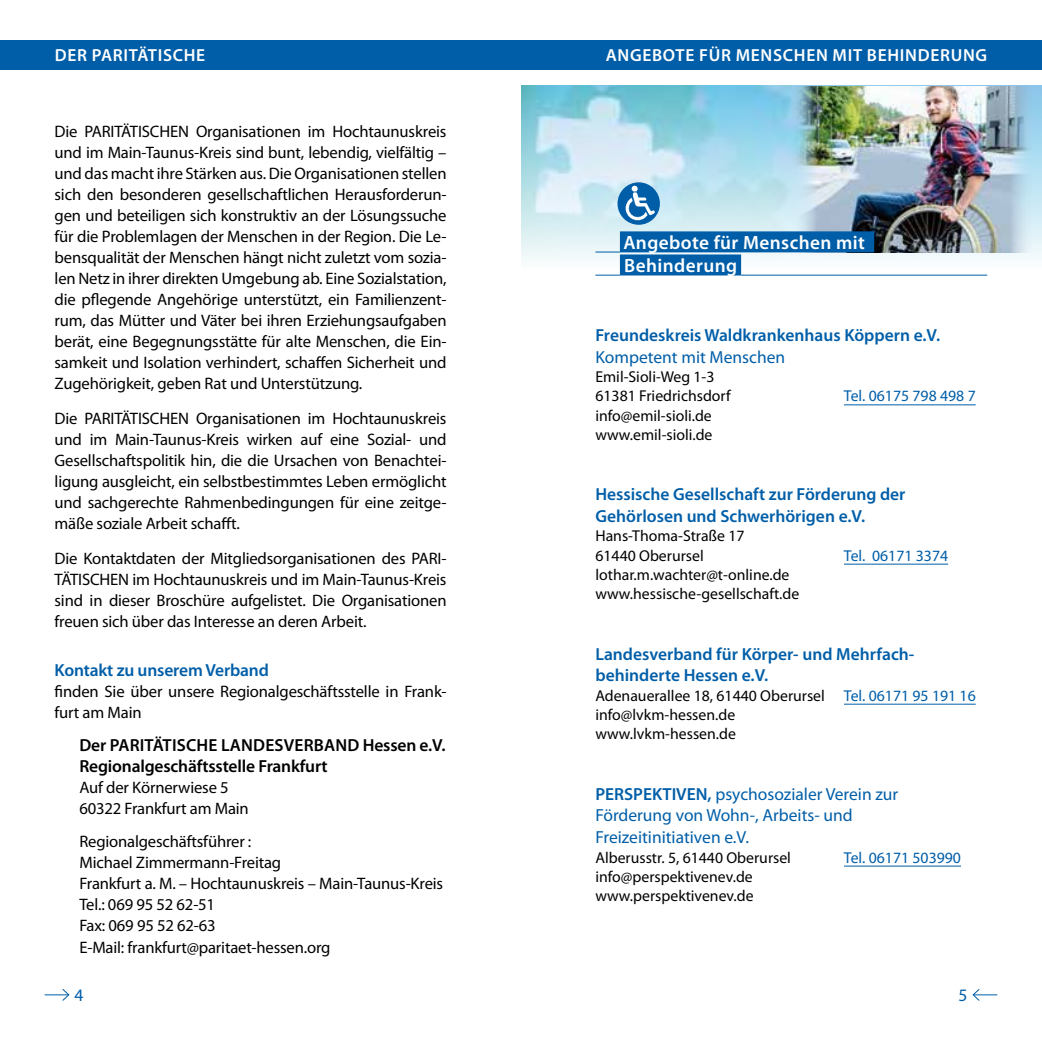
<style>
.page{position:relative;width:1042px;height:1042px;background:#fff}
.page>*{position:absolute;margin:0;border:0;box-sizing:border-box;transform-origin:0 0}
.t1{font:600 19.25px/23.1px "Myriad Pro";letter-spacing:.02em;color:#fff}
.t2{font:600 17.5px/21.9px "Myriad Pro";color:#005ea8}
.t3{font:17.5px/21.9px "Myriad Pro";color:#005ea8}
.t4{font:600 17.5px/21px "Myriad Pro";letter-spacing:-.01em;color:#000}
.t5{font:600 17.5px "Myriad Pro";letter-spacing:.04em;color:#fff}
.t6{font:16.62px/21px "Myriad Pro";letter-spacing:-.01em;color:#000;text-align:justify}
.t7{font:15.75px/19.2px "Myriad Pro";color:#000}
.t8{font:15.75px "Myriad Pro";color:#005ea8}
.s1{color:#005ea8}
.s2{font-weight:600}
</style>
<div class="page">
<svg style="left:45px;top:989px;width:25px;height:12px"></svg>
<svg style="left:972px;top:989px;width:25px;height:12px"></svg>
<div style="left:0;top:40px;width:521px;height:29px;background:#005ea8"></div>
<div style="left:521px;top:40px;width:521px;height:29px;background:#005ea8"></div>
<img style="left:521px;top:86px;width:521px;height:184px">
<img style="left:792px;top:86px;width:242px;height:167px">
<svg style="left:595px;top:252px;width:25px;height:1px"></svg>
<div style="left:620px;top:231px;width:254px;height:21px;background:#005ea8"></div>
<svg style="left:595px;top:275px;width:25px;height:1px"></svg>
<div style="left:620px;top:254px;width:121px;height:21px;background:#005ea8"></div>
<hr style="left:741px;top:275px;width:246px;height:1px;background:#005ea8">
<hr style="left:844px;top:404px;width:132px;height:1px;background:#005ea8">
<hr style="left:844px;top:564px;width:104px;height:1px;background:#005ea8">
<hr style="left:844px;top:704px;width:132px;height:1px;background:#005ea8">
<hr style="left:844px;top:865px;width:117px;height:1px;background:#005ea8">
<img style="left:617px;top:182px;width:43px;height:43px;border-radius:21px">
<p class="t5" style="left:55px;top:44px;width:152px">DER PARITÄTISCHE</p>
<p class="t6" style="left:55px;top:120px;width:393px">Die PARITÄTISCHEN Organisationen im Hochtaunuskreis und im Main-Taunus-Kreis sind bunt, lebendig, vielfältig – und das macht ihre Stärken aus. Die Organisationen stellen sich den besonderen gesellschaftlichen Herausforderun&shy;gen und beteiligen sich konstruktiv an der Lösungssuche für die Problemlagen der Menschen in der Region. Die Le&shy;bensqualität der Menschen hängt nicht zuletzt vom sozia&shy;len Netz in ihrer direkten Umgebung ab. Eine Sozialstation, die pflegende Angehörige unterstützt, ein Familienzent&shy;rum, das Mütter und Väter bei ihren Erziehungsaufgaben berät, eine Begegnungsstätte für alte Menschen, die Ein&shy;samkeit und Isolation verhindert, schaffen Sicherheit und Zugehörigkeit, geben Rat und Unterstützung.</p>
<p class="t6" style="left:55px;top:407px;width:393px">Die PARITÄTISCHEN Organisationen im Hochtaunuskreis und im Main-Taunus-Kreis wirken auf eine Sozial- und Gesellschaftspolitik hin, die die Ursachen von Benachtei&shy;ligung ausgleicht, ein selbstbestimmtes Leben ermöglicht und sachgerechte Rahmenbedingungen für eine zeitge&shy;mäße soziale Arbeit schafft.</p>
<p class="t6" style="left:55px;top:547px;width:393px">Die Kontaktdaten der Mitgliedsorganisationen des PARI-TÄTISCHEN im Hochtaunuskreis und im Main-Taunus-Kreis sind in dieser Broschüre aufgelistet. Die Organisationen freuen sich über das Interesse an deren Arbeit.</p>
<p class="t2" style="left:55px;top:658px;width:216px">Kontakt zu unserem Verband</p>
<p class="t6" style="left:55px;top:680px;width:393px">finden Sie über unsere Regionalgeschäftsstelle in Frank&shy;furt am Main</p>
<p class="t4" style="left:79px;top:734px;width:368px">Der PARITÄTISCHE LANDESVERBAND Hessen e.V.<br>Regionalgeschäftsstelle Frankfurt</p>
<p class="t6" style="left:79px;top:776px;width:171px">Auf der Körnerwiese 5<br>60322 Frankfurt am Main</p>
<p class="t6" style="left:79px;top:831px;width:365px;text-align:left">Regionalgeschäftsführer :<br>Michael Zimmermann-Freitag<br>Frankfurt a. M. – Hochtaunuskreis – Main-Taunus-Kreis<br>Tel.: 069 95 52 62-51<br>Fax: 069 95 52 62-63<br>E-Mail: frankfurt@paritaet-hessen.org</p>
<p class="t5" style="left:606px;top:44px;width:383px">ANGEBOTE FÜR MENSCHEN MIT BEHINDERUNG</p>
<p class="t1" style="left:623px;top:230px;width:243px">Angebote für Menschen mit<br>Behinderung</p>
<p class="t2" style="left:595px;top:324px;width:346px">Freundeskreis Waldkrankenhaus Köppern e.V.</p>
<p class="t3" style="left:595px;top:346px;width:191px">Kompetent mit Menschen</p>
<p class="t7" style="left:595px;top:367px;width:137px">Emil-Sioli-Weg 1-3<br>61381 Friedrichsdorf</p>
<p class="t8" style="left:844px;top:386px;width:133px">Tel. 06175 798 498 7</p>
<p class="t7" style="left:595px;top:405px;width:119px">info@emil-sioli.de www.emil-sioli.de</p>
<p class="t2" style="left:595px;top:483px;width:311px">Hessische Gesellschaft zur Förderung der<br>Gehörlosen und Schwerhörigen e.V.</p>
<p class="t7" style="left:595px;top:526px;width:151px">Hans-Thoma-Straße 17<br>61440 Oberursel</p>
<p class="t8" style="left:844px;top:546px;width:106px">Tel. 06171 3374</p>
<p class="t7" style="left:595px;top:565px;width:205px">lothar.m.wachter@t-online.de www.hessische-gesellschaft.de</p>
<p class="t2" style="left:595px;top:642px;width:320px">Landesverband für Körper- und Mehrfach&shy;behinderte Hessen e.V.</p>
<p class="t7" style="left:595px;top:685px;width:382px">Adenauerallee 18, 61440 Oberursel <span class="s1">Tel. 06171 95 191 16 </span>info@lvkm-hessen.de<br>www.lvkm-hessen.de</p>
<p class="t3" style="left:595px;top:782px;width:304px"><span class="s2">PERSPEKTIVEN,</span> psychosozialer Verein zur<br>Förderung von Wohn-, Arbeits- und<br>Freizeitinitiativen e.V.</p>
<p class="t7" style="left:595px;top:847px;width:197px">Alberusstr. 5, 61440 Oberursel</p>
<p class="t8" style="left:844px;top:847px;width:118px">Tel. 06171 503990</p>
<p class="t7" style="left:595px;top:866px;width:160px">info@perspektivenev.de www.perspektivenev.de</p>
<p class="t3" style="left:74px;top:983px;width:10px">4</p>
<p class="t3" style="left:958px;top:983px;width:10px">5</p>
</div>
